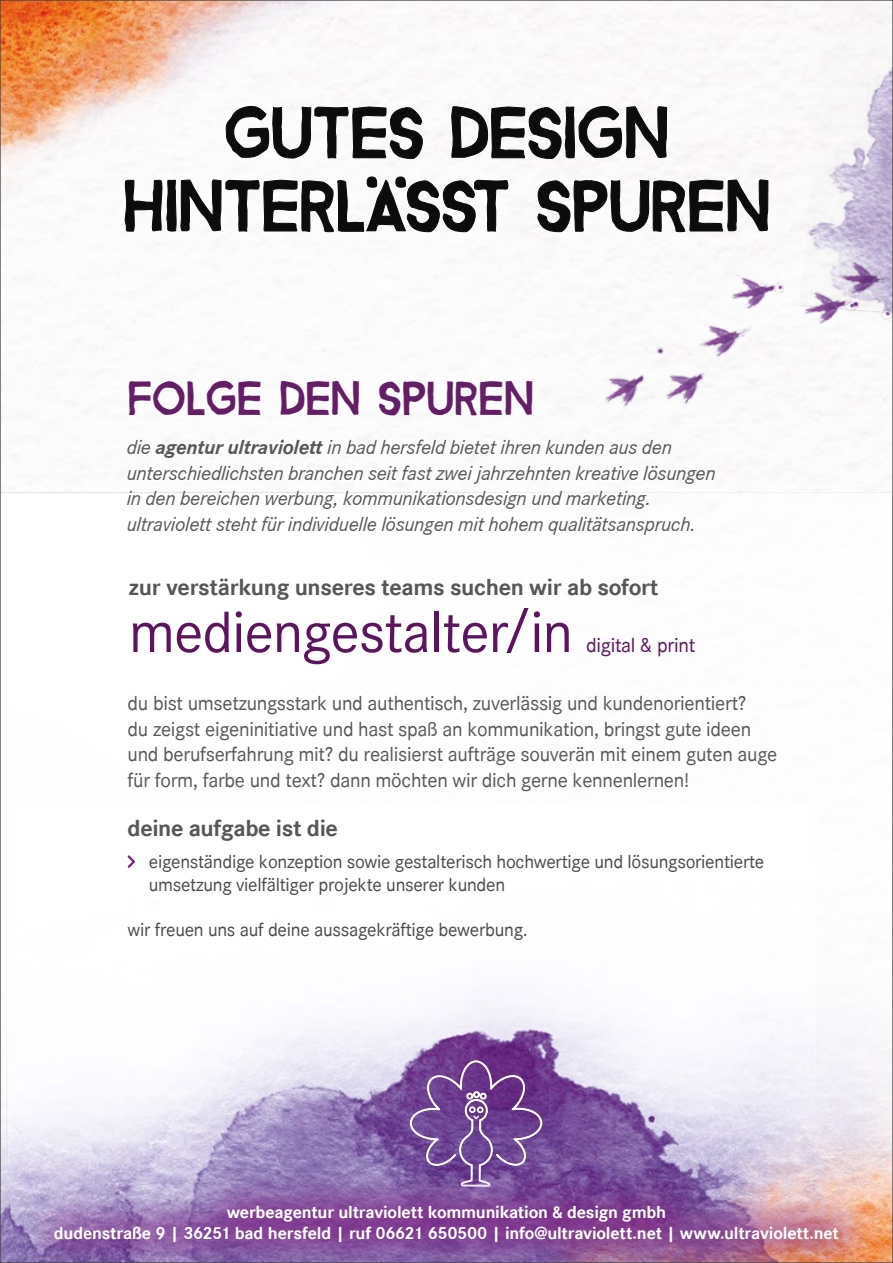
<style>
.page{position:relative;width:893px;height:1263px;background:#fff}
.page>*{position:absolute;margin:0;border:0;box-sizing:border-box;transform-origin:0 0}
.t1{font:73.2px/73.2px "Bizon";letter-spacing:-.005em;color:#000;text-align:center;scale:.95 1}
.t2{font:60.15px "Corporate S";letter-spacing:-.015em;color:#5d145f}
.t3{font:48.75px "Bizon";letter-spacing:-.005em;color:#5d145f;scale:.95 1}
.t4{font:700 24px "Corporate S";letter-spacing:-.015em;color:#575756}
.t5{font:21px/25.5px "Corporate S";letter-spacing:-.015em;color:#575756}
.t6{font:italic 21px/25.5px "Corporate S";letter-spacing:-.015em;color:#575756}
.t7{font:21px "Corporate S";letter-spacing:-.015em;color:#5d145f}
.t8{font:19.5px/23.4px "Corporate S";letter-spacing:-.015em;color:#4a4a49}
.t9{font:700 18px/21px "Corporate S";letter-spacing:-.01em;color:#fff;text-align:center}
.s1{font-weight:700}
.s2{font-family:"Helvetica Neue"}
</style>
<div class="page">
<img style="left:2px;top:4px;width:889px;height:1257px">
<svg style="left:124px;top:94px;width:645px;height:149px"></svg>
<svg style="left:126px;top:853px;width:11px;height:17px"></svg>
<img style="left:537px;top:126px;width:354px;height:430px">
<svg style="left:410px;top:1060px;width:132px;height:107px"></svg>
<div style="left:16px;top:1167px;width:861px;height:96px;background:#7b2080;opacity:.75"></div>
<img style="left:798px;top:2px;width:93px;height:339px">
<h1 class="t1" style="left:122px;top:99px;width:684px">GUTES DESIGN<br>HINTERLASST SPUREN</h1>
<h1 class="t1" style="left:365px;top:128px;width:50px">. .</h1>
<h3 class="t3" style="left:128px;top:379px;width:429px">FOLGE DEN SPUREN</h3>
<p class="t6" style="left:127px;top:435px;width:591px">die <span class="s1">agentur ultraviolett</span> in bad hersfeld bietet ihren kunden aus den unterschiedlichsten branchen seit fast zwei jahrzehnten kreative lösungen in den bereichen werbung, kommunikationsdesign und marketing. ultraviolett steht für individuelle lösungen mit hohem qualitätsanspruch.</p>
<p class="t4" style="left:129px;top:573px;width:531px">zur verstärkung unseres teams suchen wir ab sofort</p>
<h2 class="t2" style="left:129px;top:598px;width:445px">mediengestalter<span class="s2">/</span>in</h2>
<p class="t7" style="left:586px;top:633px;width:111px">digital &amp; print</p>
<p class="t5" style="left:128px;top:691px;width:651px">du bist umsetzungsstark und authentisch, zuverlässig und kundenorientiert?<br>du zeigst eigeninitiative und hast spaß an kommunikation, bringst gute ideen und berufserfahrung mit? du realisierst aufträge souverän mit einem guten auge für form, farbe und text? dann möchten wir dich gerne kennenlernen!</p>
<p class="t4" style="left:128px;top:814px;width:212px">deine aufgabe ist die</p>
<p class="t8" style="left:149px;top:850px;width:617px">eigenständige konzeption sowie gestalterisch hochwertige und lösungsorientierte umsetzung vielfältiger projekte unserer kunden</p>
<p class="t8" style="left:128px;top:918px;width:402px">wir freuen uns auf deine aussagekräftige bewerbung.</p>
<p class="t9" style="left:54px;top:1202px;width:786px">werbeagentur ultraviolett kommunikation &amp; design gmbh<br>dudenstraße 9 | 36251 bad hersfeld | ruf 06621 650500 | info@ultraviolett.net | www.ultraviolett.net</p>
</div>
